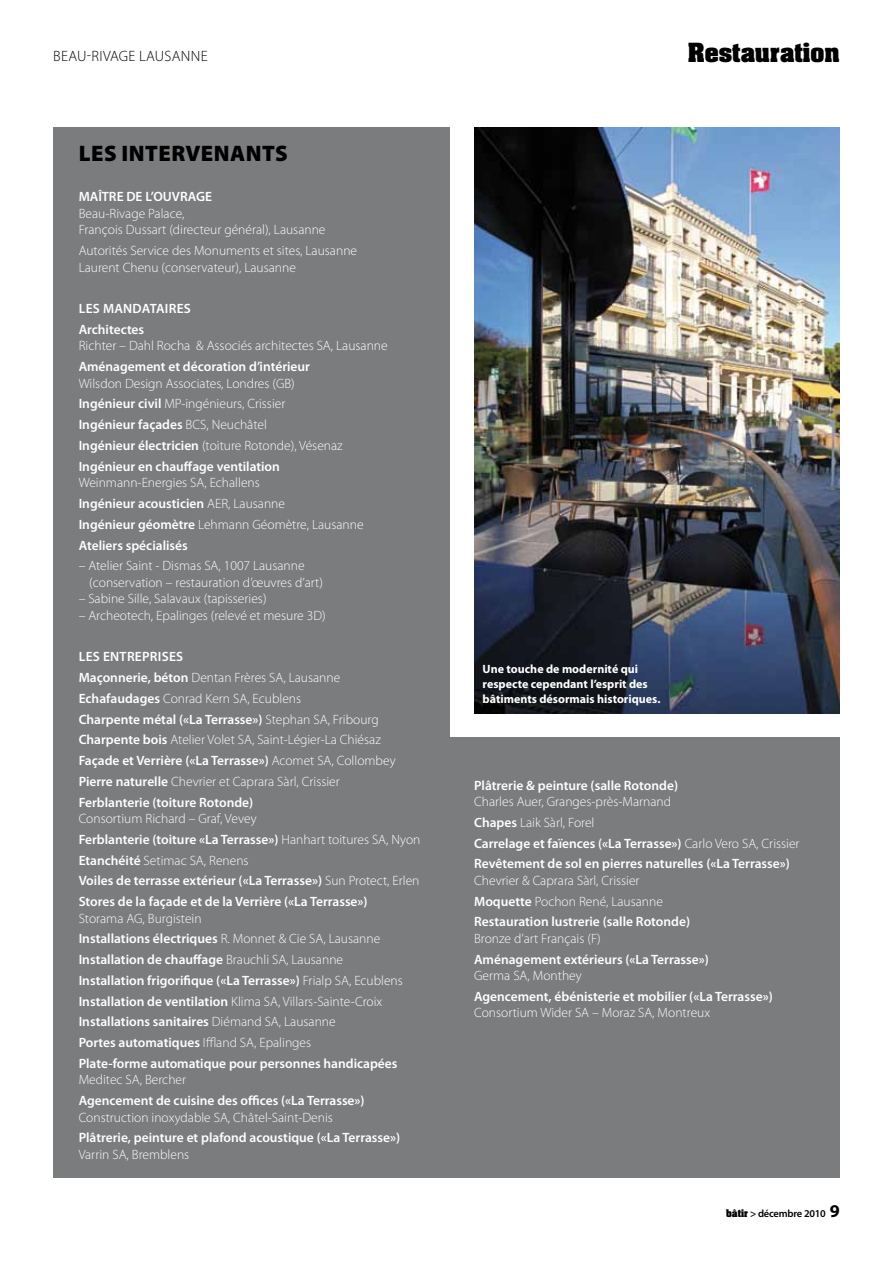
<style>
.page{position:relative;width:893px;height:1263px;background:#fff}
.page>*{position:absolute;margin:0;border:0;box-sizing:border-box;transform-origin:0 0}
.t1{font:900 22.5px "Myriad Pro";letter-spacing:.02em;color:#000}
.t2{font:700 22.5px "Aachen";color:#000}
.t3{font:300 15px "Myriad Pro";letter-spacing:.02em;color:#000}
.t4{font:600 13.5px/20.7px "Myriad Pro";color:#fff}
.t5{font:300 13.5px/20.7px "Myriad Pro";color:#fff}
.t6{font:700 12px/15px "Myriad Pro";color:#fff}
.t7{font:600 10.5px "Myriad Pro";letter-spacing:-.02em;color:#000}
.s1{font-weight:600}
.s2{font-weight:300}
.s3{font-family:"Aachen";font-weight:700;font-size:9px}
.s4{font-weight:700;font-size:18px}
</style>
<div class="page">
<div style="left:53px;top:128px;width:787px;height:1050px;background:#7b7c7e"></div>
<div style="left:451px;top:111px;width:393px;height:626px;background:#fff"></div>
<img style="left:474px;top:128px;width:366px;height:585px">
<p class="t3" style="left:53px;top:47px;width:156px">Beau-rivage lausanne</p>
<h1 class="t1" style="left:79px;top:139px;width:210px">LES INTERVENANTS</h1>
<p class="t4" style="left:79px;top:186px;width:135px">MAÎTRE DE L’OUVRAGE</p>
<p class="t5" style="left:79px;top:205px;width:248px;line-height:16.5px">Beau-Rivage Palace,<br>François Dussart (directeur général), Lausanne</p>
<p class="t5" style="left:79px;top:242px;width:280px;line-height:16.5px">Autorités Service des Monuments et sites, Lausanne<br>Laurent Chenu (conservateur), Lausanne</p>
<p class="t4" style="left:79px;top:298px;width:114px">LES MANDATAIRES<br>Architectes</p>
<p class="t5" style="left:79px;top:335px;width:311px">Richter – Dahl Rocha &amp; Associés architectes SA, Lausanne</p>
<p class="t4" style="left:79px;top:356px;width:233px">Aménagement et décoration d’intérieur</p>
<p class="t5" style="left:79px;top:373px;width:266px">Wilsdon Design Associates, Londres (GB)<br><span class="s1">Ingénieur civil</span> MP-ingénieurs, Crissier <span class="s1">Ingénieur façades</span> BCS, Neuchâtel<br><span class="s1">Ingénieur électricien</span> (toiture Rotonde), Vésenaz <span class="s1">Ingénieur en chauffage ventilation</span></p>
<p class="t5" style="left:79px;top:472px;width:286px">Weinmann-Energies SA, Echallens<br><span class="s1">Ingénieur acousticien</span> AER, Lausanne<br><span class="s1">Ingénieur géomètre</span> Lehmann Géomètre, Lausanne <span class="s1">Ateliers spécialisés</span></p>
<p class="t5" style="left:89px;top:557px;width:235px;line-height:16.5px;text-indent:-11px">– Atelier Saint - Dismas SA, 1007 Lausanne (conservation – restauration d’œuvres d’art)</p>
<p class="t5" style="left:79px;top:588px;width:189px">– Sabine Sille, Salavaux (tapisseries)</p>
<p class="t5" style="left:79px;top:605px;width:248px">– Archeotech, Epalinges (relevé et mesure 3D)</p>
<p class="t4" style="left:79px;top:646px;width:33px">Les entre</p>
<p class="t4" style="left:79px;top:646px;width:318px;text-indent:64px">prises<br>Maçonnerie, béton <span class="s2">Dentan Frères SA, Lausanne </span>Echafaudages <span class="s2">Conrad Kern SA, Ecublens<br></span>Charpente métal («La Terrasse») <span class="s2">Stephan SA, Fribourg </span>Charpente bois <span class="s2">Atelier Volet SA, Saint-Légier-La Chiésaz </span>Façade et Verrière («La Terrasse») <span class="s2">Acomet SA, Collombey </span>Pierre naturelle <span class="s2">Chevrier et Caprara Sàrl, Crissier </span>Ferblanterie (toiture Rotonde)</p>
<p class="t4" style="left:79px;top:808px;width:343px"><span class="s2">Consortium Richard – Graf, Vevey<br></span>Ferblanterie (toiture «La Terrasse») <span class="s2">Hanhart toitures SA, Nyon </span>Etanchéité <span class="s2">Setimac SA, Renens<br></span>Voiles de terrasse extérieur («La Terrasse») <span class="s2">Sun Protect, Erlen </span>Stores de la façade et de la Verrière («La Terrasse»)</p>
<p class="t4" style="left:79px;top:907px;width:326px"><span class="s2">Storama AG, Burgistein<br></span>Installations électriques <span class="s2">R. Monnet &amp; Cie SA, Lausanne </span>Installation de chauffage <span class="s2">Brauchli SA, Lausanne </span>Installation frigorifique («La Terrasse») <span class="s2">Frialp SA, Ecublens </span>Installation de ventilation <span class="s2">Klima SA, Villars-Sainte-Croix </span>Installations sanitaires <span class="s2">Diémand SA, Lausanne<br></span>Portes automatiques <span class="s2">Iffland SA, Epalinges<br></span>Plate-forme automatique pour personnes handicapées</p>
<p class="t5" style="left:79px;top:1069px;width:109px">Meditec SA, Bercher</p>
<p class="t4" style="left:79px;top:1090px;width:287px">Agencement de cuisine des offices («La Terrasse»)</p>
<p class="t5" style="left:79px;top:1106px;width:256px">Construction inoxydable SA, Châtel-Saint-Denis</p>
<p class="t4" style="left:79px;top:1127px;width:323px">Plâtrerie, peinture et plafond acoustique («La Terrasse»)</p>
<p class="t5" style="left:79px;top:1144px;width:112px">Varrin SA, Bremblens</p>
<h1 class="t2" style="left:688px;top:36px;width:154px">Restauration</h1>
<p class="t6" style="left:483px;top:661px;width:179px">Une touche de modernité qui respecte cependant l’esprit des bâtiments désormais historiques.</p>
<p class="t4" style="left:474px;top:774px;width:205px">Plâtrerie &amp; peinture (salle Rotonde)</p>
<p class="t4" style="left:474px;top:791px;width:327px"><span class="s2">Charles Auer, Granges-près-Marnand<br></span>Chapes <span class="s2">Laik Sàrl, Forel<br></span>Carrelage et faïences («La Terrasse») <span class="s2">Carlo Vero SA, Crissier </span>Revêtement de sol en pierres naturelles («La Terrasse»)</p>
<p class="t5" style="left:474px;top:870px;width:218px">Chevrier &amp; Caprara Sàrl, Crissier<br><span class="s1">Moquette</span> Pochon René, Lausanne<br><span class="s1">Restauration lustrerie (salle Rotonde)</span></p>
<p class="t5" style="left:474px;top:928px;width:128px">Bronze d’art Français (F)</p>
<p class="t4" style="left:474px;top:948px;width:236px">Aménagement extérieurs («La Terrasse»)</p>
<p class="t5" style="left:474px;top:965px;width:109px">Germa SA, Monthey</p>
<p class="t4" style="left:474px;top:985px;width:300px">Agencement, ébénisterie et mobilier («La Terrasse»)</p>
<p class="t5" style="left:474px;top:1002px;width:238px">Consortium Wider SA – Moraz SA, Montreux</p>
<p class="t7" style="left:726px;top:1207px;width:115px"><span class="s3">bâtir</span> &gt; décembre 2010 <span class="s4">9</span></p>
</div>
